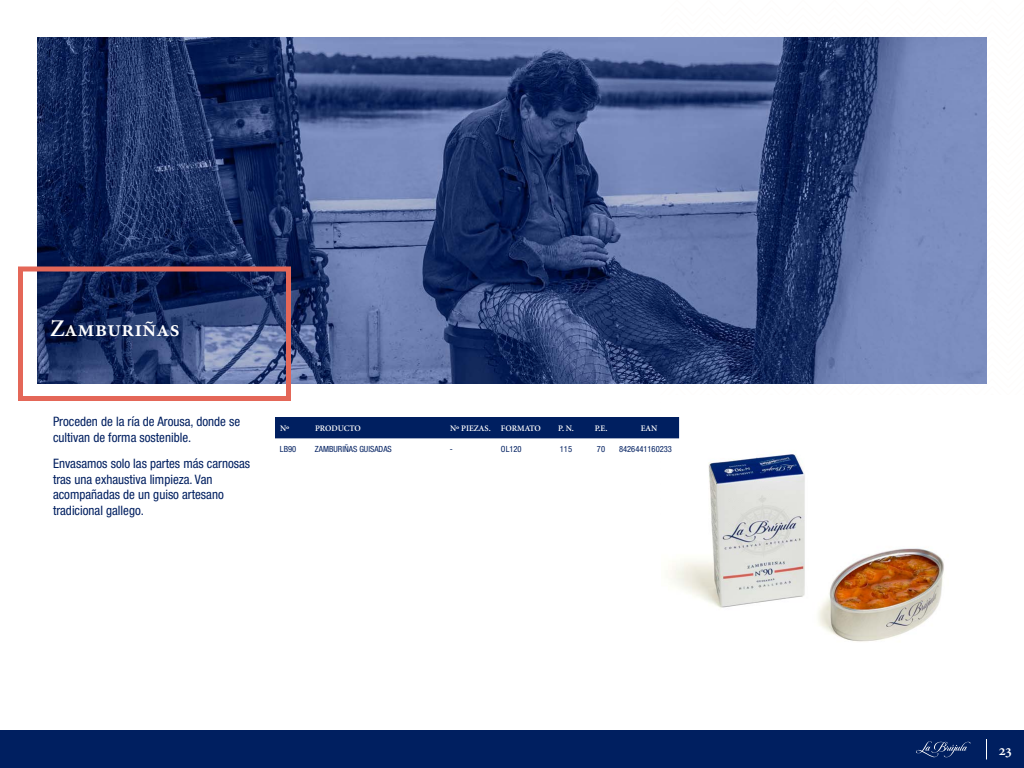
<style>
.page{position:relative;width:1024px;height:768px;background:#fff}
.page>*{position:absolute;margin:0;border:0;box-sizing:border-box;transform-origin:0 0}
.t1{font:24px "Minion Semibold SC";color:#fff}
.t2{font:15px "Minion Semibold SC";color:#fff}
.t3{font:condensed 13px/15.6px "Helvetica Neue LT Pro";color:#001f60}
.t4{font:condensed 8.5px "Helvetica Neue LT Pro";color:#001f60}
.t5{font:8.5px "Minion Semibold SC";color:#fff}
</style>
<div class="page">
<img style="left:662px;top:417px;width:282px;height:225px">
<img style="left:38px;top:38px;width:948px;height:346px">
<div style="left:275px;top:417px;width:404px;height:21px;background:#001f60"></div>
<div style="left:18px;top:266px;width:273px;height:135px;border:5px solid #e46758"></div>
<div style="left:0;top:730px;width:1024px;height:38px;background:#001f60"></div>
<svg style="left:916px;top:741px;width:55px;height:17px"></svg>
<svg style="left:986px;top:739px;width:1px;height:21px"></svg>
<h1 class="t1" style="left:50px;top:316px;width:131px">Zamburiñas</h1>
<p class="t3" style="left:53px;top:414px;width:189px">Proceden de la ría de Arousa, donde se cultivan de forma sostenible.</p>
<p class="t3" style="left:53px;top:456px;width:199px">Envasamos solo las partes más carnosas tras una exhaustiva limpieza. Van acompañadas de un guiso artesano tradicional gallego.</p>
<p class="t5" style="left:280px;top:424px;width:11px">Nº</p>
<p class="t5" style="left:315px;top:424px;width:47px">PRODUCTO</p>
<p class="t5" style="left:450px;top:424px;width:92px">Nº PIEZAS. FORMATO</p>
<p class="t5" style="left:558px;top:424px;width:17px">P. N.</p>
<p class="t5" style="left:595px;top:424px;width:14px">P.E.</p>
<p class="t5" style="left:641px;top:424px;width:18px">EAN</p>
<p class="t4" style="left:280px;top:444px;width:18px">LB90</p>
<p class="t4" style="left:315px;top:444px;width:78px">ZAMBURIÑAS GUISADAS</p>
<p class="t4" style="left:450px;top:444px;width:4px">-</p>
<p class="t4" style="left:501px;top:444px;width:22px">OL120</p>
<p class="t4" style="left:560px;top:444px;width:14px">115</p>
<p class="t4" style="left:597px;top:444px;width:10px">70</p>
<p class="t4" style="left:619px;top:444px;width:55px">8426441160233</p>
<p class="t2" style="left:999px;top:742px;width:15px">23</p>
</div>
